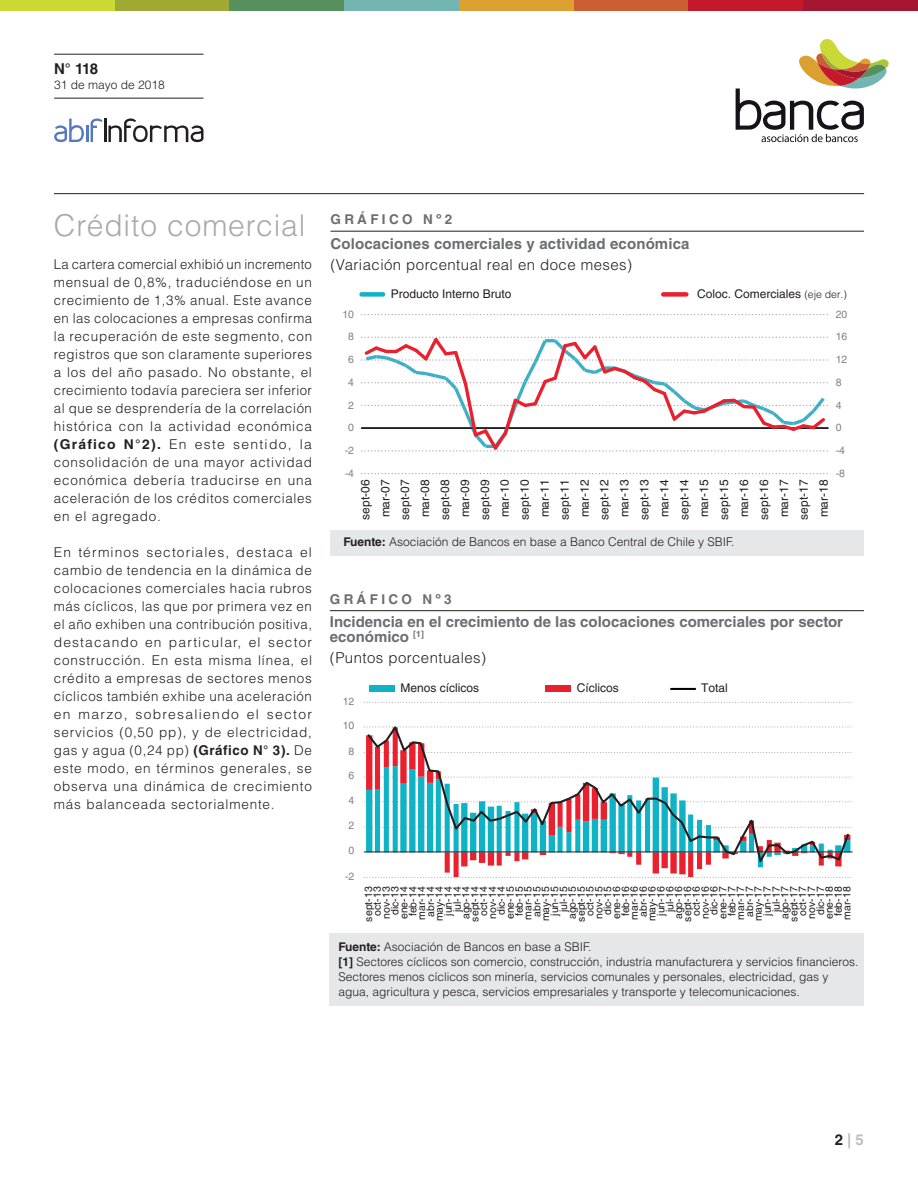
<style>
.page{position:relative;width:918px;height:1188px;background:#fff}
.page>*{position:absolute;margin:0;border:0;box-sizing:border-box;transform-origin:0 0}
.t1{font:300 30px "Helvetica LT Std";letter-spacing:.03em;color:#a8a9ad}
.t2{font:700 15px/15px "Helvetica LT Std";color:#6c6d70}
.t3{font:300 15px "Helvetica LT Std";letter-spacing:.03em;color:#231f20}
.t4{font:700 15px "Helvetica LT Std";color:#231f20}
.t5{font:700 15px "Helvetica LT Std";color:#bcbdc0}
.t6{font:300 13.5px/18px "Helvetica LT Std";letter-spacing:.06em;color:#231f20;text-align:justify}
.t7{font:700 13.5px "Helvetica LT Std";letter-spacing:.25em;color:#6c6d70}
.t8{font:300 12px/15px "Helvetica LT Std";color:#231f20}
.t9{font:12px/20px "Helvetica LT Std";color:#231f20;text-align:justify}
.t10{font:10.5px/8.9px "Helvetica LT Std";color:#231f20;text-align:right}
.t11{font:10.5px "Helvetica LT Std";color:#808285}
.s1{font-weight:700}
.s2{font-weight:300;font-size:10.5px}
.s3{color:#231f20}
</style>
<div class="page">
<div style="left:0;top:0;width:115px;height:10px;background:#cbd936"></div>
<div style="left:115px;top:0;width:115px;height:10px;background:#9faa32"></div>
<div style="left:229px;top:0;width:115px;height:10px;background:#55905d"></div>
<div style="left:344px;top:0;width:115px;height:10px;background:#73b5b3"></div>
<div style="left:459px;top:0;width:115px;height:10px;background:#dba02f"></div>
<div style="left:574px;top:0;width:114px;height:10px;background:#cb5e32"></div>
<div style="left:688px;top:0;width:115px;height:10px;background:#c3192a"></div>
<div style="left:803px;top:0;width:115px;height:10px;background:#a51630"></div>
<svg style="left:736px;top:39px;width:153px;height:103px"></svg>
<svg style="left:54px;top:118px;width:150px;height:24px"></svg>
<hr style="left:54px;top:98px;width:150px;height:1px;background:#231f20">
<hr style="left:54px;top:54px;width:150px;height:1px;background:#231f20">
<div style="left:331px;top:530px;width:533px;height:25px;background:#e6e7e9"></div>
<hr style="left:331px;top:231px;width:533px;height:1px;background:#231f20">
<div style="left:330px;top:934px;width:534px;height:72px;background:#e6e7e9"></div>
<hr style="left:330px;top:610px;width:534px;height:1px;background:#231f20">
<svg style="left:361px;top:473px;width:467px;height:1px"></svg>
<svg style="left:361px;top:314px;width:467px;height:1px"></svg>
<svg style="left:361px;top:336px;width:467px;height:116px"></svg>
<div style="left:361px;top:292px;width:22px;height:5px;background:#10b2c6"></div>
<div style="left:663px;top:292px;width:23px;height:5px;background:#eb202e"></div>
<svg style="left:364px;top:877px;width:488px;height:1px"></svg>
<hr style="left:364px;top:852px;width:488px;height:1px;background:#231f20">
<svg style="left:364px;top:702px;width:487px;height:175px"></svg>
<div style="left:369px;top:686px;width:26px;height:6px;background:#10b2c6"></div>
<div style="left:546px;top:686px;width:25px;height:6px;background:#eb202e"></div>
<hr style="left:671px;top:688px;width:24px;height:2px;background:#000001">
<hr style="left:54px;top:193px;width:810px;height:1px;background:#231f20">
<p class="t4" style="left:54px;top:60px;width:46px">N° 118</p>
<p class="t8" style="left:54px;top:77px;width:112px">31 de mayo de 2018</p>
<p class="t1" style="left:54px;top:207px;width:253px">Crédito comercial</p>
<p class="t6" style="left:54px;top:255px;width:260px">La cartera comercial exhibió un incremento mensual de 0,8%, traduciéndose en un crecimiento de 1,3% anual. Este avance en las colocaciones a empresas confirma la recuperación de este segmento, con registros que son claramente superiores a los del año pasado. No obstante, el crecimiento todavía pareciera ser inferior al que se desprendería de la correlación histórica con la actividad económica <span class="s1">(Gráfico N°2).</span> En este sentido, la consolidación de una mayor actividad económica debería traducirse en una aceleración de los créditos comerciales en el agregado.</p>
<p class="t6" style="left:54px;top:543px;width:260px">En términos sectoriales, destaca el cambio de tendencia en la dinámica de colocaciones comerciales hacia rubros más cíclicos, las que por primera vez en el año exhiben una contribución positiva, destacando en particular, el sector construcción. En esta misma línea, el crédito a empresas de sectores menos cíclicos también exhibe una aceleración en marzo, sobresaliendo el sector servicios (0,50 pp), y de electricidad, gas y agua (0,24 pp) <span class="s1">(Gráfico N° 3).</span> De este modo, en términos generales, se observa una dinámica de crecimiento más balanceada sectorialmente.</p>
<p class="t7" style="left:331px;top:211px;width:123px">GRÁFICO Nº2</p>
<p class="t2" style="left:331px;top:236px;width:361px">Colocaciones comerciales y actividad económica</p>
<p class="t3" style="left:331px;top:255px;width:303px">(Variación porcentual real en doce meses)</p>
<p class="t9" style="left:391px;top:283px;width:122px">Producto Interno Bruto</p>
<p class="t9" style="left:697px;top:283px;width:151px">Coloc. Comerciales <span class="s2">(eje der.)</span></p>
<p class="t11" style="left:342px;top:308px;width:13px">10</p>
<p class="t11" style="left:836px;top:308px;width:13px">20</p>
<p class="t11" style="left:348px;top:331px;width:7px">8</p>
<p class="t11" style="left:836px;top:331px;width:13px">16</p>
<p class="t11" style="left:348px;top:353px;width:7px">6</p>
<p class="t11" style="left:836px;top:353px;width:13px">12</p>
<p class="t11" style="left:348px;top:376px;width:7px">4</p>
<p class="t11" style="left:836px;top:376px;width:7px">8</p>
<p class="t11" style="left:348px;top:399px;width:7px">2</p>
<p class="t11" style="left:836px;top:399px;width:7px">4</p>
<p class="t11" style="left:348px;top:421px;width:7px">0</p>
<p class="t11" style="left:836px;top:421px;width:7px">0</p>
<p class="t11" style="left:345px;top:444px;width:11px">-2</p>
<p class="t11" style="left:836px;top:444px;width:11px">-4</p>
<p class="t11" style="left:345px;top:467px;width:11px">-4</p>
<p class="t11" style="left:836px;top:467px;width:11px">-8</p>
<p class="t9" style="left:355px;top:520px;width:42px;rotate:-90deg">sept-06 mar-07 sept-07 mar-08 sept-08 mar-09 sept-09 mar-10 sept-10 mar-11 sept-11 mar-12 sept-12 mar-13 sept-13 mar-14 sept-14 mar-15 sept-15 mar-16 sept-16 mar-17 sept-17 mar-18</p>
<p class="t8" style="left:343px;top:534px;width:393px"><span class="s1">Fuente:</span> Asociación de Bancos en base a Banco Central de Chile y SBIF.</p>
<p class="t7" style="left:330px;top:591px;width:123px">GRÁFICO Nº3</p>
<p class="t2" style="left:330px;top:614px;width:515px">Incidencia en el crecimiento de las colocaciones comerciales por sector económico <sup>[1]</sup></p>
<p class="t3" style="left:330px;top:648px;width:158px">(Puntos porcentuales)</p>
<p class="t11" style="left:343px;top:695px;width:13px">12</p>
<p class="t11" style="left:343px;top:719px;width:13px">10</p>
<p class="t11" style="left:349px;top:745px;width:7px">8</p>
<p class="t11" style="left:349px;top:770px;width:7px">6</p>
<p class="t11" style="left:349px;top:794px;width:7px">4</p>
<p class="t11" style="left:349px;top:820px;width:7px">2</p>
<p class="t11" style="left:349px;top:844px;width:7px">0</p>
<p class="t11" style="left:345px;top:870px;width:11px">-2</p>
<p class="t9" style="left:401px;top:678px;width:80px">Menos cíclicos</p>
<p class="t9" style="left:577px;top:678px;width:43px">Cíclicos</p>
<p class="t9" style="left:701px;top:678px;width:28px">Total</p>
<p class="t10" style="left:364px;top:922px;width:37px;rotate:-90deg">sept-13 oct-13 nov-13 dic-13 ene-14 feb-14 mar-14 abr-14 may-14 jun-14 jul-14 ago-14 sept-14 oct-14 nov-14 dic-14 ene-15 feb-15 mar-15 abr-15 may-15 jun-15 jul-15 ago-15 sept-15 oct-15 nov-15 dic-15 ene-16 feb-16 mar-16 abr-16 may-16 jun-16 jul-16 ago-16 sept-16 oct-16 nov-16 dic-16 ene-17 feb-17 mar-17 abr-17 may-17 jun-17 jul-17 ago-17 sept-17 oct-17 nov-17 dic-17 ene-18 feb-18 mar-18</p>
<p class="t8" style="left:338px;top:940px;width:255px"><span class="s1">Fuente:</span> Asociación de Bancos en base a SBIF.</p>
<p class="t8" style="left:338px;top:955px;width:522px"><span class="s1">[1]</span> Sectores cíclicos son comercio, construcción, industria manufacturera y servicios financieros.<br>Sectores menos cíclicos son minería, servicios comunales y personales, electricidad, gas y agua, agricultura y pesca, servicios empresariales y transporte y telecomunicaciones.</p>
<p class="t5" style="left:835px;top:1130px;width:31px"><span class="s3">2</span> | 5</p>
</div>
